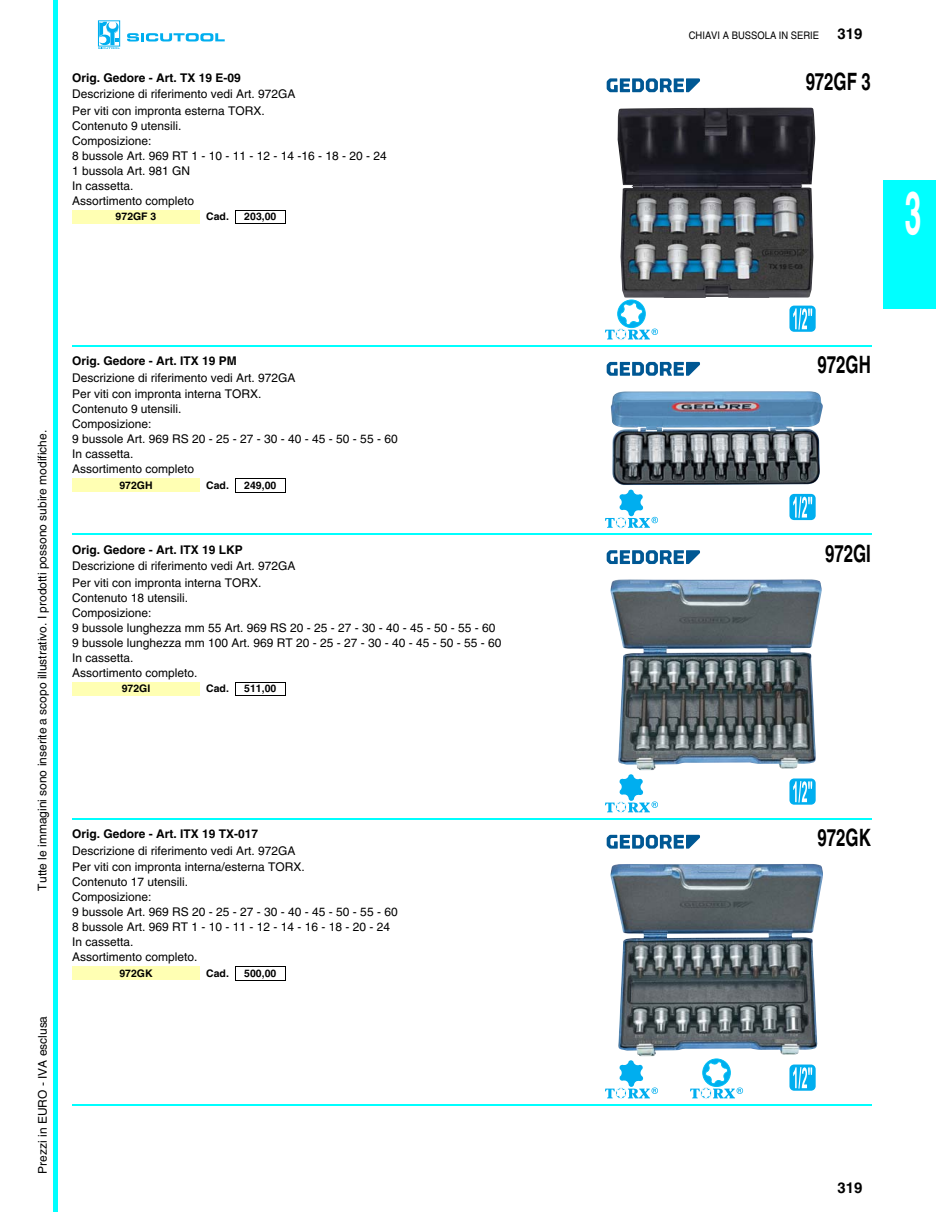
<style>
.page{position:relative;width:936px;height:1212px;background:#fff}
.page>*{position:absolute;margin:0;border:0;box-sizing:border-box;transform-origin:0 0}
.t1{font:700 60px "Helvetica";color:#fff;scale:.5 1}
.t2{font:700 24px "Helvetica";color:#000;scale:.7 1}
.t3{font:700 15px "Helvetica";color:#000}
.t4{font:12px/15px "Helvetica";color:#000}
.t5{font:700 12px "Helvetica";color:#000}
.t6{font:700 10.5px "Helvetica";letter-spacing:.005em;color:#000}
.t7{font:10.5px "Helvetica";letter-spacing:.005em;color:#000;scale:.9 1}
.s1{font-weight:700;font-size:15px}
</style>
<div class="page">
<div style="left:53px;top:0;width:5px;height:1212px;background:#0ff"></div>
<svg style="left:127px;top:33px;width:98px;height:8px"></svg>
<div style="left:96px;top:19px;width:26px;height:30px;border:3px solid #fff"></div>
<svg style="left:98px;top:22px;width:22px;height:27px"></svg>
<div style="left:884px;top:181px;width:51px;height:127px;background:#0ff"></div>
<hr style="left:884px;top:180px;width:51px;height:2px;background:#0ff">
<hr style="left:884px;top:308px;width:51px;height:1px;background:#0ff">
<img style="left:618px;top:108px;width:197px;height:190px">
<svg style="left:607px;top:78px;width:93px;height:14px"></svg>
<svg style="left:605px;top:300px;width:53px;height:41px"></svg>
<div style="left:787px;top:303px;width:31px;height:31px;background:#00aeef;border:2px solid #fff;border-radius:6px"></div>
<svg style="left:793px;top:308px;width:20px;height:22px"></svg>
<div style="left:72px;top:210px;width:128px;height:14px;background:#ffffb3"></div>
<svg style="left:235px;top:211px;width:1px;height:12px"></svg>
<svg style="left:285px;top:211px;width:1px;height:12px"></svg>
<hr style="left:235px;top:210px;width:51px;height:1px;background:#000">
<hr style="left:235px;top:223px;width:51px;height:1px;background:#000">
<hr style="left:72px;top:345px;width:800px;height:2px;background:#0ff">
<img style="left:611px;top:391px;width:212px;height:94px">
<svg style="left:607px;top:362px;width:93px;height:14px"></svg>
<svg style="left:605px;top:490px;width:53px;height:39px"></svg>
<div style="left:787px;top:492px;width:31px;height:30px;background:#00aeef;border:2px solid #fff;border-radius:6px"></div>
<svg style="left:793px;top:497px;width:20px;height:21px"></svg>
<div style="left:72px;top:479px;width:128px;height:13px;background:#ffffb3"></div>
<svg style="left:235px;top:479px;width:1px;height:13px"></svg>
<svg style="left:285px;top:479px;width:1px;height:13px"></svg>
<hr style="left:235px;top:478px;width:51px;height:1px;background:#000">
<hr style="left:235px;top:492px;width:51px;height:1px;background:#000">
<hr style="left:72px;top:533px;width:800px;height:2px;background:#0ff">
<img style="left:611px;top:579px;width:211px;height:191px">
<svg style="left:607px;top:550px;width:93px;height:14px"></svg>
<svg style="left:605px;top:774px;width:53px;height:39px"></svg>
<div style="left:787px;top:776px;width:31px;height:31px;background:#00aeef;border:2px solid #fff;border-radius:6px"></div>
<svg style="left:793px;top:781px;width:20px;height:21px"></svg>
<div style="left:72px;top:682px;width:128px;height:14px;background:#ffffb3"></div>
<svg style="left:235px;top:683px;width:1px;height:12px"></svg>
<svg style="left:285px;top:683px;width:1px;height:12px"></svg>
<hr style="left:235px;top:682px;width:51px;height:1px;background:#000">
<hr style="left:235px;top:695px;width:51px;height:1px;background:#000">
<hr style="left:72px;top:818px;width:800px;height:2px;background:#0ff">
<img style="left:610px;top:864px;width:213px;height:192px">
<svg style="left:607px;top:835px;width:93px;height:14px"></svg>
<svg style="left:605px;top:1060px;width:53px;height:39px"></svg>
<svg style="left:690px;top:1059px;width:53px;height:40px"></svg>
<div style="left:787px;top:1062px;width:31px;height:31px;background:#00aeef;border:2px solid #fff;border-radius:6px"></div>
<svg style="left:793px;top:1067px;width:20px;height:22px"></svg>
<div style="left:72px;top:967px;width:128px;height:13px;background:#ffffb3"></div>
<svg style="left:235px;top:967px;width:1px;height:13px"></svg>
<svg style="left:285px;top:967px;width:1px;height:13px"></svg>
<hr style="left:235px;top:966px;width:51px;height:1px;background:#000">
<hr style="left:235px;top:980px;width:51px;height:1px;background:#000">
<hr style="left:72px;top:1104px;width:800px;height:2px;background:#0ff">
<p class="t5" style="left:72px;top:70px;width:170px">Orig. Gedore - Art. TX 19 E-09</p>
<p class="t4" style="left:72px;top:86px;width:225px;line-height:16.5px">Descrizione di riferimento vedi Art. 972GA<br>Per viti con impronta esterna TORX.</p>
<p class="t4" style="left:72px;top:118px;width:316px">Contenuto 9 utensili.<br>Composizione:<br>8 bussole Art. 969 RT 1 - 10 - 11 - 12 - 14 -16 - 18 - 20 - 24<br>1 bussola Art. 981 GN<br>In cassetta.<br>Assortimento completo</p>
<p class="t6" style="left:116px;top:210px;width:42px">972GF 3</p>
<p class="t6" style="left:206px;top:210px;width:24px">Cad.</p>
<p class="t6" style="left:244px;top:210px;width:33px">203,00</p>
<p class="t4" style="left:35px;top:891px;width:462px;rotate:-90deg">Tutte le immagini sono inserite a scopo illustrativo. I prodotti possono subire modifiche.</p>
<p class="t4" style="left:35px;top:1174px;width:159px;rotate:-90deg">Prezzi in EURO - IVA esclusa</p>
<p class="t5" style="left:72px;top:354px;width:166px">Orig. Gedore - Art. ITX 19 PM</p>
<p class="t4" style="left:72px;top:369px;width:225px;line-height:16.5px">Descrizione di riferimento vedi Art. 972GA<br>Per viti con impronta interna TORX.</p>
<p class="t4" style="left:72px;top:401px;width:327px">Contenuto 9 utensili.<br>Composizione:<br>9 bussole Art. 969 RS 20 - 25 - 27 - 30 - 40 - 45 - 50 - 55 - 60<br>In cassetta.<br>Assortimento completo</p>
<p class="t6" style="left:119px;top:479px;width:35px">972GH</p>
<p class="t6" style="left:206px;top:479px;width:24px">Cad.</p>
<p class="t6" style="left:244px;top:479px;width:33px">249,00</p>
<p class="t5" style="left:72px;top:542px;width:172px">Orig. Gedore - Art. ITX 19 LKP</p>
<p class="t4" style="left:72px;top:558px;width:225px;line-height:16.5px">Descrizione di riferimento vedi Art. 972GA<br>Per viti con impronta interna TORX.</p>
<p class="t4" style="left:72px;top:590px;width:431px">Contenuto 18 utensili.<br>Composizione:<br>9 bussole lunghezza mm 55 Art. 969 RS 20 - 25 - 27 - 30 - 40 - 45 - 50 - 55 - 60<br>9 bussole lunghezza mm 100 Art. 969 RT 20 - 25 - 27 - 30 - 40 - 45 - 50 - 55 - 60<br>In cassetta.<br>Assortimento completo.</p>
<p class="t6" style="left:122px;top:682px;width:30px">972GI</p>
<p class="t6" style="left:206px;top:682px;width:24px">Cad.</p>
<p class="t6" style="left:244px;top:682px;width:33px">511,00</p>
<p class="t5" style="left:72px;top:827px;width:187px">Orig. Gedore - Art. ITX 19 TX-017</p>
<p class="t4" style="left:72px;top:842px;width:234px;line-height:16.5px">Descrizione di riferimento vedi Art. 972GA<br>Per viti con impronta interna/esterna TORX.</p>
<p class="t4" style="left:72px;top:874px;width:327px">Contenuto 17 utensili.<br>Composizione:<br>9 bussole Art. 969 RS 20 - 25 - 27 - 30 - 40 - 45 - 50 - 55 - 60<br>8 bussole Art. 969 RT 1 - 10 - 11 - 12 - 14 - 16 - 18 - 20 - 24<br>In cassetta.<br>Assortimento completo.</p>
<p class="t6" style="left:119px;top:966px;width:35px">972GK</p>
<p class="t6" style="left:206px;top:966px;width:24px">Cad.</p>
<p class="t6" style="left:244px;top:966px;width:33px">500,00</p>
<p class="t7" style="left:689px;top:29px;width:195px">CHIAVI A BUSSOLA IN SERIE <span class="s1">319</span></p>
<h2 class="t2" style="left:806px;top:67px;width:95px">972GF 3</h2>
<h1 class="t1" style="left:905px;top:176px;width:35px">3</h1>
<h2 class="t2" style="left:818px;top:350px;width:78px">972GH</h2>
<h2 class="t2" style="left:825px;top:538px;width:67px">972GI</h2>
<h2 class="t2" style="left:818px;top:823px;width:78px">972GK</h2>
<p class="t3" style="left:838px;top:1179px;width:26px">319</p>
</div>
